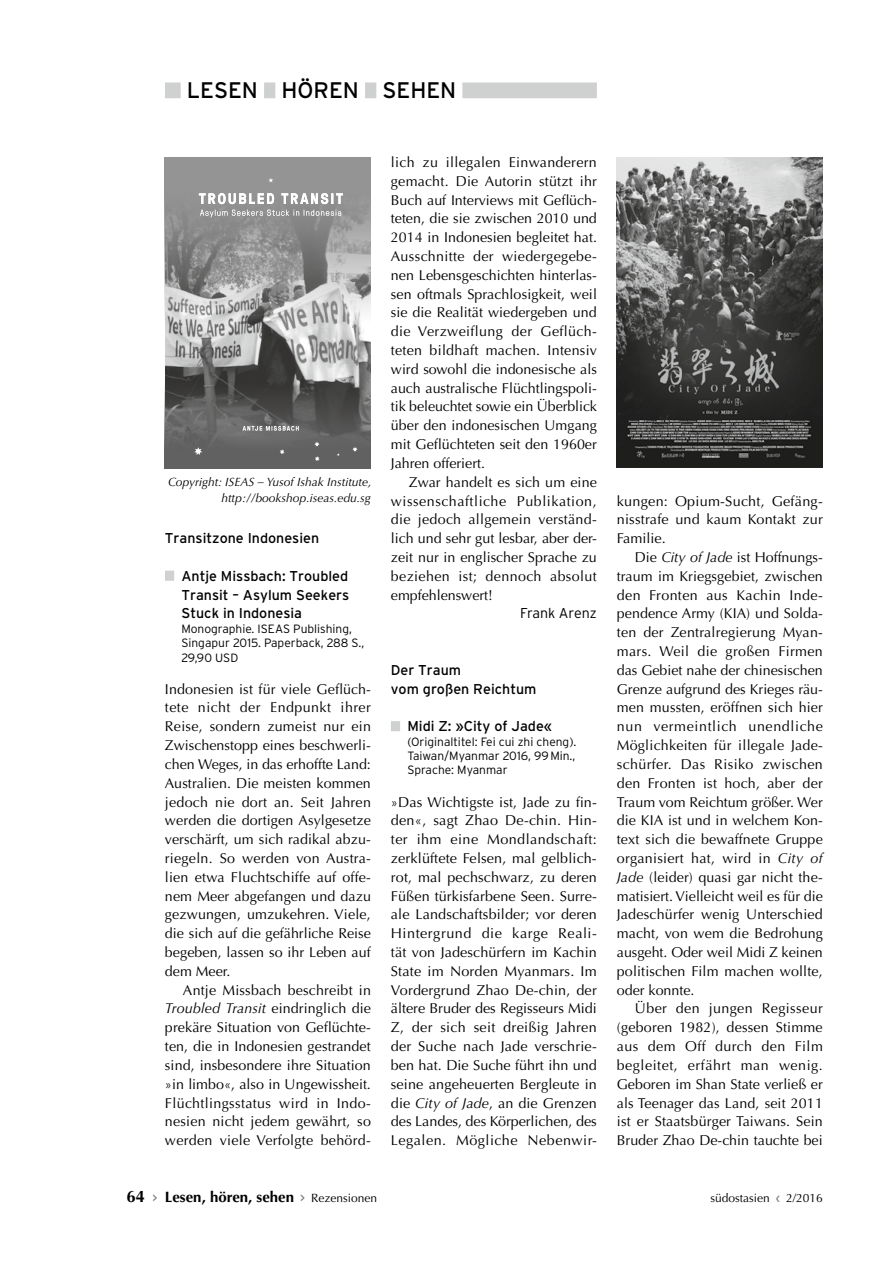
<style>
.page{position:relative;width:893px;height:1263px;background:#fff}
.page>*{position:absolute;margin:0;border:0;box-sizing:border-box;transform-origin:0 0}
.Spezial_mit_Linie{font:22.5px "Interstate";color:#000}
.t1{font:700 15px "Optima LT Std";color:#000}
.Body{font:14.25px/18.8px "Optima LT Std";letter-spacing:.005em;color:#000;text-align:justify}
.Body_1{font:14.25px/18.8px "Optima LT Std";letter-spacing:.005em;color:#000;text-align:justify}
.Titel{font:14.25px/18.8px "Interstate";color:#000;text-align:justify}
.Zwischen{font:14.25px/18.8px "Interstate";color:#000}
.Autor{font:300 14.25px "Interstate";color:#000}
.Bilbio{font:300 12px/14.4px "Interstate";color:#000}
.Marginalie{font:italic 12px/15.9px "Optima LT Std";color:#000;text-align:right}
.t2{font:12px "Optima LT Std";color:#000}
.s1{font-style:italic}
.s2{font-size:16.5px}
.s3{font-family:"Interstate Regular 2";font-weight:400;font-size:12px;color:#7a7b7a}
.s4{font-family:"Interstate";font-weight:400;font-size:12px;color:#7a7b7a}
.s5{font-weight:400;font-size:12px}
.s6{font-family:"Interstate";color:#7a7b7a}
</style>
<div class="page">
<div style="left:165px;top:82px;width:432px;height:16px;background:#cfd0d0"></div>
<div style="left:181px;top:82px;width:83px;height:20px;background:#fff"></div>
<div style="left:275px;top:82px;width:90px;height:20px;background:#fff"></div>
<div style="left:376px;top:82px;width:86px;height:20px;background:#fff"></div>
<div style="left:165px;top:571px;width:9px;height:10px;background:#cfd0d0"></div>
<div style="left:391px;top:721px;width:9px;height:10px;background:#cfd0d0"></div>
<img style="left:165px;top:323px;width:206px;height:57px">
<svg style="left:165px;top:159px;width:206px;height:164px"></svg>
<hr style="left:165px;top:157px;width:206px;height:2px;background:#949494">
<svg style="left:165px;top:380px;width:206px;height:88px"></svg>
<hr style="left:165px;top:468px;width:206px;height:1px;background:#626161">
<svg style="left:243px;top:426px;width:56px;height:5px"></svg>
<svg style="left:199px;top:193px;width:75px;height:11px"></svg>
<svg style="left:281px;top:193px;width:62px;height:11px"></svg>
<svg style="left:200px;top:210px;width:141px;height:7px"></svg>
<svg style="left:194px;top:447px;width:8px;height:8px"></svg>
<svg style="left:315px;top:456px;width:5px;height:5px"></svg>
<svg style="left:280px;top:449px;width:5px;height:5px"></svg>
<svg style="left:314px;top:442px;width:5px;height:5px"></svg>
<svg style="left:352px;top:447px;width:6px;height:5px"></svg>
<svg style="left:268px;top:178px;width:5px;height:4px"></svg>
<img style="left:617px;top:157px;width:206px;height:311px">
<p class="Spezial_mit_Linie" style="left:187px;top:78px;width:271px">LESEN HÖREN SEHEN</p>
<p class="Marginalie" style="left:168px;top:474px;width:205px">Copyright: ISEAS – Yusof Ishak Institute, http://bookshop.iseas.edu.sg</p>
<p class="Zwischen" style="left:165px;top:529px;width:156px">Transitzone Indonesien</p>
<p class="Titel" style="left:181px;top:566px;width:169px">Antje Missbach: Troubled Transit – Asylum Seekers Stuck in Indonesia</p>
<p class="Bilbio" style="left:181px;top:621px;width:184px">Monographie. ISEAS Publishing,<br>Singapur 2015. Paperback, 288 S.,<br>29,90 USD</p>
<p class="Body_1" style="left:165px;top:680px;width:208px">Indonesien ist für viele Geflüch&shy;tete nicht der Endpunkt ihrer Reise, sondern zumeist nur ein Zwischenstopp eines beschwerli&shy;chen Weges, in das erhoffte Land:<br>Australien. Die meisten kommen jedoch nie dort an. Seit Jahren werden die dortigen Asylgesetze verschärft, um sich radikal abzu&shy;riegeln. So werden von Austra&shy;lien etwa Fluchtschiffe auf offe&shy;nem Meer abgefangen und dazu gezwungen, umzukehren. Viele, die sich auf die gefährliche Reise begeben, lassen so ihr Leben auf dem Meer.</p>
<p class="Body" style="left:165px;top:981px;width:208px;text-indent:18px">Antje Missbach beschreibt in <span class="s1">Troubled Transit</span> eindringlich die prekäre Situation von Geflüchte&shy;ten, die in Indonesien gestrandet sind, insbesondere ihre Situation »in limbo«, also in Ungewissheit.<br>Flüchtlingsstatus wird in Indo&shy;nesien nicht jedem gewährt, so werden viele Verfolgte behörd-</p>
<p class="Body" style="left:391px;top:153px;width:208px">lich zu illegalen Einwanderern gemacht. Die Autorin stützt ihr Buch auf Interviews mit Geflüch&shy;teten, die sie zwischen 2010 und 2014 in Indonesien begleitet hat.<br>Ausschnitte der wiedergegebe&shy;nen Lebensgeschichten hinterlas&shy;sen oftmals Sprachlosigkeit, weil sie die Realität wiedergeben und die Verzweiflung der Geflüch&shy;teten bildhaft machen. Intensiv wird sowohl die indonesische als auch australische Flüchtlingspoli&shy;tik beleuchtet sowie ein Überblick über den indonesischen Umgang mit Geflüchteten seit den 1960er Jahren offeriert.</p>
<p class="Body" style="left:391px;top:473px;width:207px;text-indent:18px">Zwar handelt es sich um eine wissenschaftliche Publikation, die jedoch allgemein verständ&shy;lich und sehr gut lesbar, aber der&shy;zeit nur in englischer Sprache zu beziehen ist; dennoch absolut empfehlenswert!</p>
<p class="Autor" style="left:520px;top:605px;width:78px">Frank Arenz</p>
<p class="Zwischen" style="left:391px;top:660px;width:147px">Der Traum<br>vom großen Reichtum</p>
<p class="Titel" style="left:407px;top:717px;width:146px">Midi Z: »City of Jade«</p>
<p class="Bilbio" style="left:407px;top:734px;width:171px;text-align:justify">(Originaltitel: Fei cui zhi cheng).<br>Taiwan/Myanmar 2016, 99Min., Sprache: Myanmar</p>
<p class="Body_1" style="left:391px;top:792px;width:208px">»Das Wichtigste ist, Jade zu fin&shy;den«, sagt Zhao De-chin. Hin&shy;ter ihm eine Mondlandschaft: zerklüftete Felsen, mal gelblich&shy;rot, mal pechschwarz, zu deren Füßen türkisfarbene Seen. Surre&shy;ale Landschaftsbilder; vor deren Hintergrund die karge Reali&shy;tät von Jadeschürfern im Kachin State im Norden Myanmars. Im Vordergrund Zhao De-chin, der ältere Bruder des Regisseurs Midi Z, der sich seit dreißig Jahren der Suche nach Jade verschrie&shy;ben hat. Die Suche führt ihn und seine angeheuerten Bergleute in die <span class="s1">City of Jade</span>, an die Grenzen des Landes, des Körperlichen, des Legalen. Mögliche Nebenwir-</p>
<p class="Body_1" style="left:617px;top:491px;width:208px">kungen: Opium-Sucht, Gefäng&shy;nisstrafe und kaum Kontakt zur Familie.</p>
<p class="Body" style="left:617px;top:548px;width:208px;text-indent:18px">Die <span class="s1">City of Jade</span> ist Hoffnungs&shy;traum im Kriegsgebiet, zwischen den Fronten aus Kachin Inde&shy;pendence Army (KIA) und Solda&shy;ten der Zentralregierung Myan&shy;mars. Weil die großen Firmen das Gebiet nahe der chinesischen Grenze aufgrund des Krieges räu&shy;men mussten, eröffnen sich hier nun vermeintlich unendliche Möglichkeiten für illegale Jade&shy;schürfer. Das Risiko zwischen den Fronten ist hoch, aber der Traum vom Reichtum größer. Wer die KIA ist und in welchem Kon&shy;text sich die bewaffnete Gruppe organisiert hat, wird in <span class="s1">City of Jade</span> (leider) quasi gar nicht the&shy;matisiert. Vielleicht weil es für die Jadeschürfer wenig Unterschied macht, von wem die Bedrohung ausgeht. Oder weil Midi Z keinen politischen Film machen wollte, oder konnte.</p>
<p class="Body" style="left:617px;top:999px;width:208px;text-indent:18px">Über den jungen Regisseur (geboren 1982), dessen Stimme aus dem Off durch den Film begleitet, erfährt man wenig.<br>Geboren im Shan State verließ er als Teenager das Land, seit 2011 ist er Staatsbürger Taiwans. Sein Bruder Zhao De-chin tauchte bei</p>
<p class="t1" style="left:127px;top:1188px;width:252px"><span class="s2">64</span> <span class="s3">&gt;</span> Lesen, hören, sehen <span class="s4">&gt;</span> <span class="s5">Rezensionen</span></p>
<p class="t2" style="left:710px;top:1190px;width:114px">südostasien <span class="s6">‹</span> 2/2016</p>
</div>
